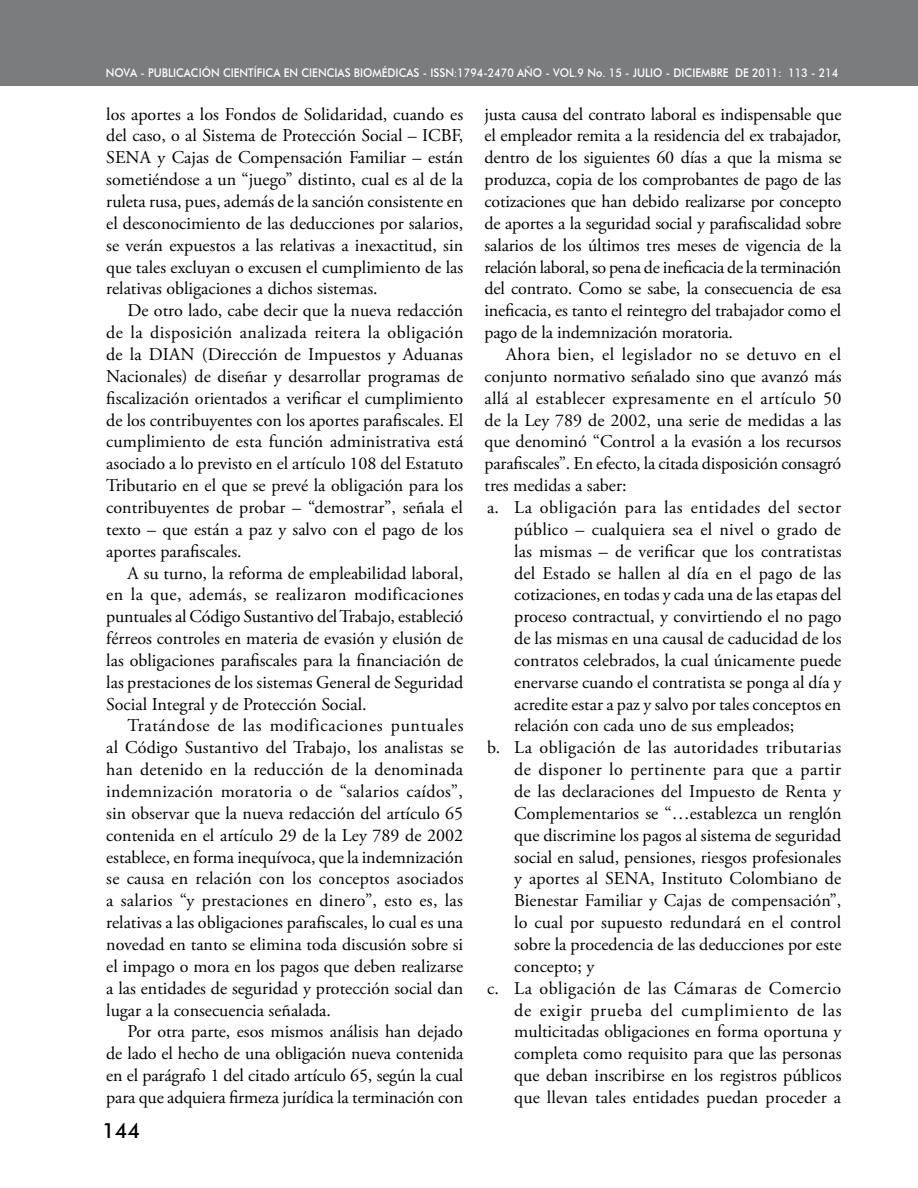
<style>
.page{position:relative;width:918px;height:1188px;background:#fff}
.page>*{position:absolute;margin:0;border:0;box-sizing:border-box;transform-origin:0 0}
.t1{font:500 21px "Futura BT";color:#000}
.t2{font:18px/21.9px "Adobe Garamond Pro";color:#000;text-align:justify}
.t3{font:18px "Adobe Garamond Pro";letter-spacing:.025em;color:#000}
.t4{font:18px "Adobe Garamond Pro";letter-spacing:.02em;color:#000}
.t5{font:18px "Adobe Garamond Pro";letter-spacing:.03em;color:#000}
.t6{font:18px "Adobe Garamond Pro";letter-spacing:.045em;color:#000}
.t7{font:500 12px "Futura BT";color:#fff;scale:.9 1}
</style>
<div class="page">
<div style="left:0;top:0;width:918px;height:86px;background:#7b7c7e"></div>
<p class="t7" style="left:106px;top:66px;width:646px">NOVA - PUBLICACIÓN CIENTÍFICA EN CIENCIAS BIOMÉDICAS - ISSN:1794-2470 AÑO - VOL.9 NO. 15 - JULIO - DICIE</p>
<p class="t7" style="left:701px;top:66px;width:154px">MBRE DE 2011: 113 - 214</p>
<p class="t2" style="left:106px;top:104px;width:358px">los aportes a los Fondos de Solidaridad, cuando es del caso, o al Sistema de Protección Social – ICBF, SENA y Cajas de Compensación Familiar – están sometiéndose a un “juego” distinto, cual es al de la ruleta rusa, pues, además de la sanción consistente en el desconocimiento de las deducciones por salarios, se verán expuestos a las relativas a inexactitud, sin que tales excluyan o excusen el cumplimiento de las relativas obligaciones a dichos sistemas.</p>
<p class="t2" style="left:106px;top:300px;width:359px;text-indent:21px">De otro lado, cabe decir que la nueva redacción de la disposición analizada reitera la obligación de la DIAN (Dirección de Impuestos y Aduanas Nacionales) de diseñar y desarrollar programas de fiscalización orientados a verificar el cumplimiento de los contribuyentes con los aportes parafiscales. El cumplimiento de esta función administrativa está asociado a lo previsto en el artículo 108 del Estatuto Tributario en el que se prevé la obligación para los contribuyentes de probar – “demostrar”, señala el texto – que están a paz y salvo con el pago de los aportes parafiscales.</p>
<p class="t2" style="left:106px;top:562px;width:359px;text-indent:21px">A su turno, la reforma de empleabilidad laboral, en la que, además, se realizaron modificaciones puntuales al Código Sustantivo del Trabajo, estableció férreos controles en materia de evasión y elusión de las obligaciones parafiscales para la financiación de las prestaciones de los sistemas General de Seguridad Social Integral y de Protección Social.</p>
<p class="t2" style="left:106px;top:715px;width:359px;text-indent:21px">Tratándose de las modificaciones puntuales al Código Sustantivo del Trabajo, los analistas se han detenido en la reducción de la denominada indemnización moratoria o de “salarios caídos”, sin observar que la nueva redacción del artículo 65 contenida en el artículo 29 de la Ley 789 de 2002 establece, en forma inequívoca, que la indemnización se causa en relación con los conceptos asociados a salarios “y prestaciones en dinero”, esto es, las relativas a las obligaciones parafiscales, lo cual es una novedad en tanto se elimina toda discusión sobre si el impago o mora en los pagos que deben realizarse a las entidades de seguridad y protección social dan lugar a la consecuencia señalada.</p>
<p class="t2" style="left:106px;top:1021px;width:359px;text-indent:21px">Por otra parte, esos mismos análisis han dejado de lado el hecho de una obligación nueva contenida en el parágrafo 1 del citado artículo 65, según la cual para que adquiera firmeza jurídica la terminación con</p>
<p class="t1" style="left:102px;top:1118px;width:40px">144</p>
<p class="t2" style="left:485px;top:104px;width:359px">justa causa del contrato laboral es indispensable que el empleador remita a la residencia del ex trabajador, dentro de los siguientes 60 días a que la misma se produzca, copia de los comprobantes de pago de las cotizaciones que han debido realizarse por concepto de aportes a la seguridad social y parafiscalidad sobre salarios de los últimos tres meses de vigencia de la relación laboral, so pena de ineficacia de la terminación del contrato. Como se sabe, la consecuencia de esa ineficacia, es tanto el reintegro del trabajador como el pago de la indemnización moratoria.</p>
<p class="t3" style="left:506px;top:344px;width:337px">Ahora bien, el legislador no se detuvo en el</p>
<p class="t2" style="left:485px;top:366px;width:358px">conjunto normativo señalado sino que avanzó más</p>
<p class="t4" style="left:485px;top:387px;width:359px">allá al establecer expresamente en el artículo 50</p>
<p class="t2" style="left:485px;top:410px;width:358px">de la Ley 789 de 2002, una serie de medidas a las</p>
<p class="t2" style="left:485px;top:431px;width:358px">que denominó “Control a la evasión a los recursos</p>
<p class="t2" style="left:485px;top:453px;width:358px">parafiscales”. En efecto, la citada disposición consagró</p>
<p class="t2" style="left:485px;top:475px;width:144px">tres medidas a saber:</p>
<p class="t5" style="left:487px;top:496px;width:355px">a. La obligación para las entidades del sector</p>
<p class="t2" style="left:514px;top:519px;width:328px">público – cualquiera sea el nivel o grado de</p>
<p class="t2" style="left:514px;top:541px;width:329px">las mismas – de verificar que los contratistas</p>
<p class="t2" style="left:514px;top:563px;width:328px">del Estado se hallen al día en el pago de las</p>
<p class="t2" style="left:514px;top:584px;width:329px">cotizaciones, en todas y cada una de las etapas del</p>
<p class="t2" style="left:514px;top:606px;width:329px">proceso contractual, y convirtiendo el no pago</p>
<p class="t2" style="left:514px;top:628px;width:329px">de las mismas en una causal de caducidad de los</p>
<p class="t2" style="left:514px;top:650px;width:329px">contratos celebrados, la cual únicamente puede</p>
<p class="t2" style="left:514px;top:672px;width:329px">enervarse cuando el contratista se ponga al día y</p>
<p class="t2" style="left:514px;top:694px;width:328px">acredite estar a paz y salvo por tales conceptos en</p>
<p class="t2" style="left:514px;top:715px;width:282px">relación con cada uno de sus empleados;</p>
<p class="t3" style="left:487px;top:737px;width:356px">b. La obligación de las autoridades tributarias</p>
<p class="t3" style="left:514px;top:759px;width:328px">de disponer lo pertinente para que a partir</p>
<p class="t2" style="left:514px;top:781px;width:328px">de las declaraciones del Impuesto de Renta y</p>
<p class="t2" style="left:514px;top:803px;width:329px">Complementarios se “…establezca un renglón</p>
<p class="t2" style="left:514px;top:825px;width:329px">que discrimine los pagos al sistema de seguridad</p>
<p class="t2" style="left:514px;top:847px;width:329px">social en salud, pensiones, riesgos profesionales</p>
<p class="t2" style="left:514px;top:868px;width:328px">y aportes al SENA, Instituto Colombiano de</p>
<p class="t2" style="left:514px;top:890px;width:329px">Bienestar Familiar y Cajas de compensación”,</p>
<p class="t2" style="left:514px;top:912px;width:329px">lo cual por supuesto redundará en el control</p>
<p class="t2" style="left:514px;top:934px;width:329px">sobre la procedencia de las deducciones por este</p>
<p class="t2" style="left:514px;top:956px;width:82px">concepto; y</p>
<p class="t3" style="left:487px;top:977px;width:355px">c. La obligación de las Cámaras de Comercio</p>
<p class="t6" style="left:514px;top:999px;width:329px">de exigir prueba del cumplimiento de las</p>
<p class="t2" style="left:514px;top:1021px;width:329px">multicitadas obligaciones en forma oportuna y</p>
<p class="t2" style="left:514px;top:1043px;width:329px">completa como requisito para que las personas</p>
<p class="t2" style="left:514px;top:1065px;width:329px">que deban inscribirse en los registros públicos</p>
<p class="t2" style="left:514px;top:1087px;width:328px">que llevan tales entidades puedan proceder a</p>
</div>
